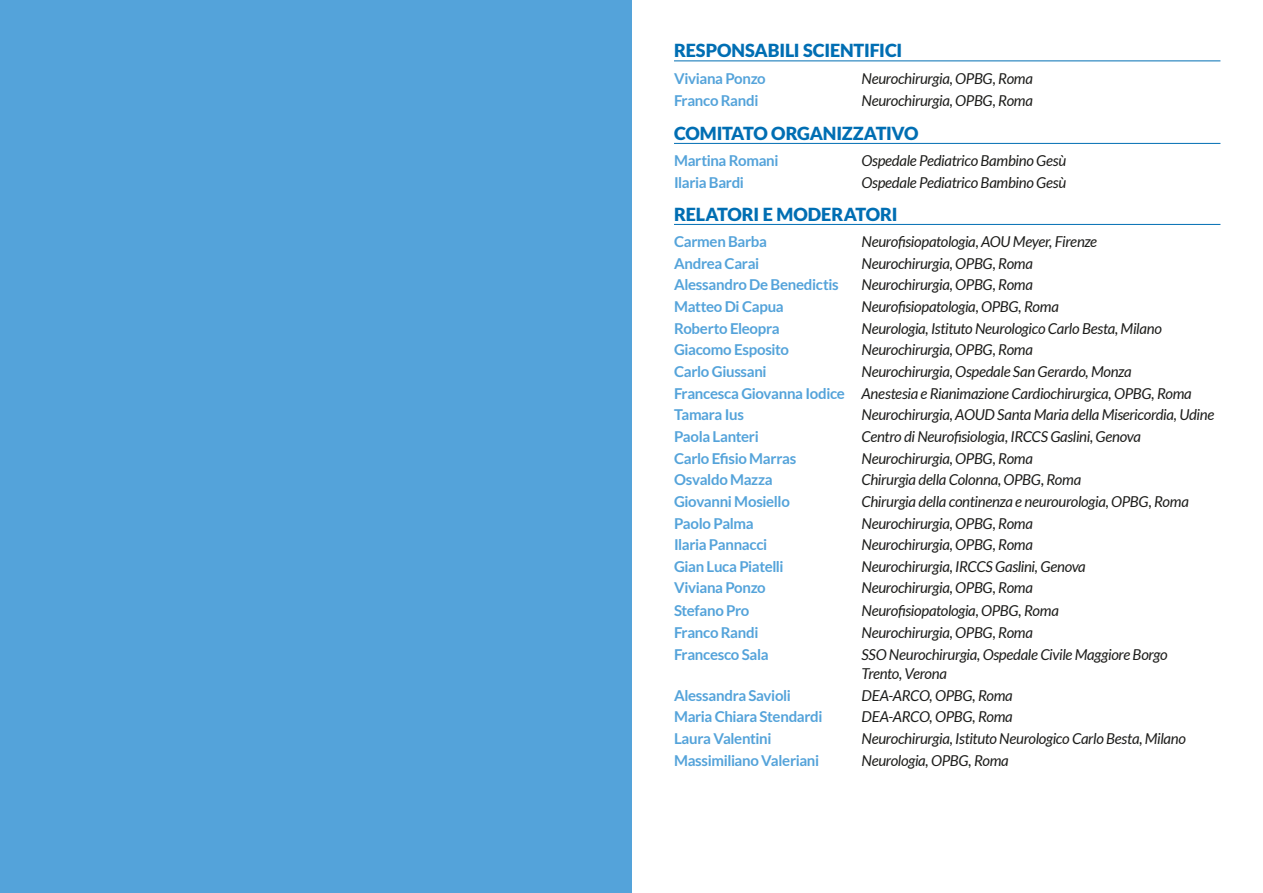
<style>
.page{position:relative;width:1263px;height:893px;background:#fff}
.page>*{position:absolute;margin:0;border:0;box-sizing:border-box;transform-origin:0 0}
.titolo_sedia{font:900 18px "Lato";letter-spacing:-.01em;color:#006eb3}
.t1{font:italic 15px/19.5px "Lato";letter-spacing:-.02em;color:#1d1d1b}
.t2{font:700 15px "Lato";letter-spacing:-.02em;color:#54a3da}
</style>
<div class="page">
<div style="left:0;top:0;width:631px;height:893px;background:#54a3da"></div>
<hr style="left:674px;top:61px;width:546px;height:1px;background:#006eb3">
<hr style="left:674px;top:143px;width:546px;height:1px;background:#006eb3">
<hr style="left:674px;top:224px;width:546px;height:1px;background:#006eb3">
<p class="titolo_sedia" style="left:674px;top:40px;width:230px">RESPONSABILI SCIENTIFICI</p>
<p class="t2" style="left:674px;top:69px;width:93px">Viviana Ponzo</p>
<p class="t1" style="left:861px;top:69px;width:173px">Neurochirurgia, OPBG, Roma</p>
<p class="t2" style="left:674px;top:92px;width:86px">Franco Randi</p>
<p class="t1" style="left:861px;top:91px;width:173px">Neurochirurgia, OPBG, Roma</p>
<p class="titolo_sedia" style="left:674px;top:122px;width:246px">COMITATO ORGANIZZATIVO</p>
<p class="t2" style="left:674px;top:152px;width:106px">Martina Romani</p>
<p class="t1" style="left:861px;top:151px;width:206px">Ospedale Pediatrico Bambino Gesù</p>
<p class="t2" style="left:674px;top:174px;width:71px">Ilaria Bardi</p>
<p class="t1" style="left:861px;top:174px;width:206px">Ospedale Pediatrico Bambino Gesù</p>
<p class="titolo_sedia" style="left:674px;top:203px;width:225px">RELATORI E MODERATORI</p>
<p class="t2" style="left:674px;top:233px;width:94px">Carmen Barba</p>
<p class="t1" style="left:861px;top:232px;width:237px">Neurofisiopatologia, AOU Meyer, Firenze</p>
<p class="t2" style="left:674px;top:255px;width:87px">Andrea Carai</p>
<p class="t1" style="left:861px;top:254px;width:173px">Neurochirurgia, OPBG, Roma</p>
<p class="t2" style="left:674px;top:276px;width:166px">Alessandro De Benedictis</p>
<p class="t1" style="left:861px;top:276px;width:173px">Neurochirurgia, OPBG, Roma</p>
<p class="t2" style="left:674px;top:298px;width:111px">Matteo Di Capua</p>
<p class="t1" style="left:861px;top:297px;width:199px">Neurofisiopatologia, OPBG, Roma</p>
<p class="t2" style="left:674px;top:320px;width:107px">Roberto Eleopra</p>
<p class="t1" style="left:861px;top:319px;width:302px">Neurologia, Istituto Neurologico Carlo Besta, Milano</p>
<p class="t2" style="left:674px;top:341px;width:117px">Giacomo Esposito</p>
<p class="t1" style="left:861px;top:341px;width:173px">Neurochirurgia, OPBG, Roma</p>
<p class="t2" style="left:674px;top:363px;width:94px">Carlo Giussani</p>
<p class="t1" style="left:861px;top:362px;width:272px">Neurochirurgia, Ospedale San Gerardo, Monza</p>
<p class="t2" style="left:674px;top:385px;width:172px">Francesca Giovanna Iodice</p>
<p class="t1" style="left:861px;top:384px;width:332px">Anestesia e Rianimazione Cardiochirurgica, OPBG, Roma</p>
<p class="t2" style="left:674px;top:406px;width:71px">Tamara Ius</p>
<p class="t1" style="left:861px;top:405px;width:354px">Neurochirurgia, AOUD Santa Maria della Misericordia, Udine</p>
<p class="t2" style="left:674px;top:428px;width:86px">Paola Lanteri</p>
<p class="t1" style="left:861px;top:427px;width:281px">Centro di Neurofisiologia, IRCCS Gaslini, Genova</p>
<p class="t2" style="left:674px;top:449px;width:124px">Carlo Efisio Marras</p>
<p class="t1" style="left:861px;top:449px;width:173px">Neurochirurgia, OPBG, Roma</p>
<p class="t2" style="left:674px;top:471px;width:100px">Osvaldo Mazza</p>
<p class="t1" style="left:861px;top:470px;width:221px">Chirurgia della Colonna, OPBG, Roma</p>
<p class="t2" style="left:674px;top:493px;width:117px">Giovanni Mosiello</p>
<p class="t1" style="left:861px;top:492px;width:329px">Chirurgia della continenza e neurourologia, OPBG, Roma</p>
<p class="t2" style="left:674px;top:514px;width:81px">Paolo Palma</p>
<p class="t1" style="left:861px;top:514px;width:173px">Neurochirurgia, OPBG, Roma</p>
<p class="t2" style="left:674px;top:536px;width:95px">Ilaria Pannacci</p>
<p class="t1" style="left:861px;top:535px;width:173px">Neurochirurgia, OPBG, Roma</p>
<p class="t2" style="left:674px;top:558px;width:111px">Gian Luca Piatelli</p>
<p class="t1" style="left:861px;top:557px;width:226px">Neurochirurgia, IRCCS Gaslini, Genova</p>
<p class="t2" style="left:674px;top:579px;width:93px">Viviana Ponzo</p>
<p class="t1" style="left:861px;top:579px;width:173px">Neurochirurgia, OPBG, Roma</p>
<p class="t2" style="left:674px;top:602px;width:77px">Stefano Pro</p>
<p class="t1" style="left:861px;top:602px;width:199px">Neurofisiopatologia, OPBG, Roma</p>
<p class="t2" style="left:674px;top:624px;width:86px">Franco Randi</p>
<p class="t1" style="left:861px;top:623px;width:173px">Neurochirurgia, OPBG, Roma</p>
<p class="t2" style="left:674px;top:646px;width:96px">Francesco Sala</p>
<p class="t1" style="left:861px;top:645px;width:308px">SSO Neurochirurgia, Ospedale Civile Maggiore Borgo<br>Trento, Verona</p>
<p class="t2" style="left:674px;top:687px;width:118px">Alessandra Savioli</p>
<p class="t1" style="left:861px;top:686px;width:153px">DEA-ARCO, OPBG, Roma</p>
<p class="t2" style="left:674px;top:708px;width:150px">Maria Chiara Stendardi</p>
<p class="t1" style="left:861px;top:708px;width:153px">DEA-ARCO, OPBG, Roma</p>
<p class="t2" style="left:674px;top:730px;width:99px">Laura Valentini</p>
<p class="t1" style="left:861px;top:729px;width:326px">Neurochirurgia, Istituto Neurologico Carlo Besta, Milano</p>
<p class="t2" style="left:674px;top:752px;width:147px">Massimiliano Valeriani</p>
<p class="t1" style="left:861px;top:751px;width:149px">Neurologia, OPBG, Roma</p>
</div>
